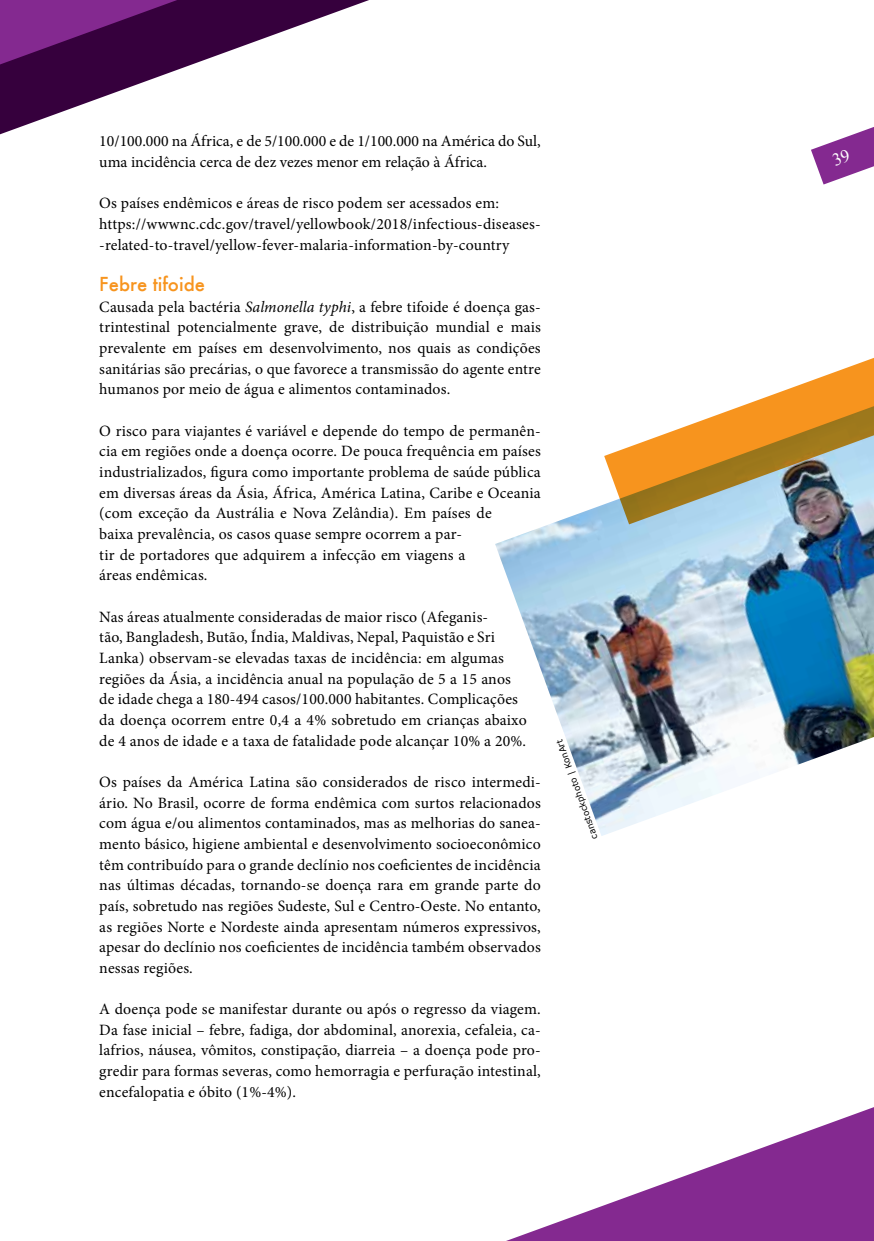
<style>
.page{position:relative;width:874px;height:1241px;background:#fff}
.page>*{position:absolute;margin:0;border:0;box-sizing:border-box;transform-origin:0 0}
.t1{font:500 21px "Futura";color:#f7941e}
.t2{font:15.75px/20.7px "Minion Pro";letter-spacing:.01em;color:#000}
.t3{font:8.75px "Verdana";color:#000}
.s1{font-style:italic}
</style>
<div class="page">
<svg style="left:509px;top:1107px;width:364px;height:133px"></svg>
<img style="left:495px;top:504px;width:378px;height:332px">
<svg style="left:604px;top:358px;width:269px;height:166px"></svg>
<svg style="left:0;top:0;width:369px;height:134px"></svg>
<svg style="left:0;top:0;width:177px;height:64px;background:#5d1466"></svg>
<svg style="left:811px;top:127px;width:62px;height:57px"></svg>
<p class="t2" style="left:99px;top:131px;width:443px">10/100.000 na África, e de 5/100.000 e de 1/100.000 na América do Sul, uma incidência cerca de dez vezes menor em relação à África.</p>
<p class="t2" style="left:99px;top:193px;width:443px">Os países endêmicos e áreas de risco podem ser acessados em: https://wwwnc.cdc.gov/travel/yellowbook/2018/infectious-diseases--related-to-travel/yellow-fever-malaria-information-by-country</p>
<h1 class="t1" style="left:99px;top:272px;width:107px">Febre tifoide</h1>
<p class="t2" style="left:99px;top:296px;width:443px;text-align:justify">Causada pela bactéria <span class="s1">Salmonella typhi</span>, a febre tifoide é doença gas&shy;trintestinal potencialmente grave, de distribuição mundial e mais prevalente em países em desenvolvimento, nos quais as condições sanitárias são precárias, o que favorece a transmissão do agente entre humanos por meio de água e alimentos contaminados.</p>
<p class="t2" style="left:99px;top:420px;width:443px">O risco para viajantes é variável e depende do tempo de permanên&shy;cia em regiões onde a doença ocorre. De pouca frequência em países industrializados, figura como importante problema de saúde pública em diversas áreas da Ásia, África, América Latina, Caribe e Oceania (com exceção da Austrália e Nova Zelândia). Em países de<br>baixa prevalência, os casos quase sempre ocorrem a par-<br>tir de portadores que adquirem a infecção em viagens a<br>áreas endêmicas.</p>
<p class="t2" style="left:99px;top:606px;width:428px">Nas áreas atualmente consideradas de maior risco (Afeganis-<br>tão, Bangladesh, Butão, Índia, Maldivas, Nepal, Paquistão e Sri Lanka) observam-se elevadas taxas de incidência: em algumas regiões da Ásia, a incidência anual na população de 5 a 15 anos de idade chega a 180-494 casos/100.000 habitantes. Complicações da doença ocorrem entre 0,4 a 4% sobretudo em crianças abaixo de 4 anos de idade e a taxa de fatalidade pode alcançar 10% a 20%.</p>
<p class="t2" style="left:99px;top:771px;width:443px;text-align:justify">Os países da América Latina são considerados de risco intermedi&shy;ário. No Brasil, ocorre de forma endêmica com surtos relacionados com água e/ou alimentos contaminados, mas as melhorias do sanea&shy;mento básico, higiene ambiental e desenvolvimento socioeconômico têm contribuído para o grande declínio nos coeficientes de incidência nas últimas décadas, tornando-se doença rara em grande parte do país, sobretudo nas regiões Sudeste, Sul e Centro-Oeste. No entanto, as regiões Norte e Nordeste ainda apresentam números expressivos, apesar do declínio nos coeficientes de incidência também observados nessas regiões.</p>
<p class="t2" style="left:99px;top:998px;width:443px;text-align:justify">A doença pode se manifestar durante ou após o regresso da viagem.<br>Da fase inicial – febre, fadiga, dor abdominal, anorexia, cefaleia, ca&shy;lafrios, náusea, vômitos, constipação, diarreia – a doença pode pro&shy;gredir para formas severas, como hemorragia e perfuração intestinal, encefalopatia e óbito (1%-4%).</p>
<p class="t3" style="left:589px;top:840px;width:107px;rotate:-110deg">canstockphoto | KonArt</p>
</div>
